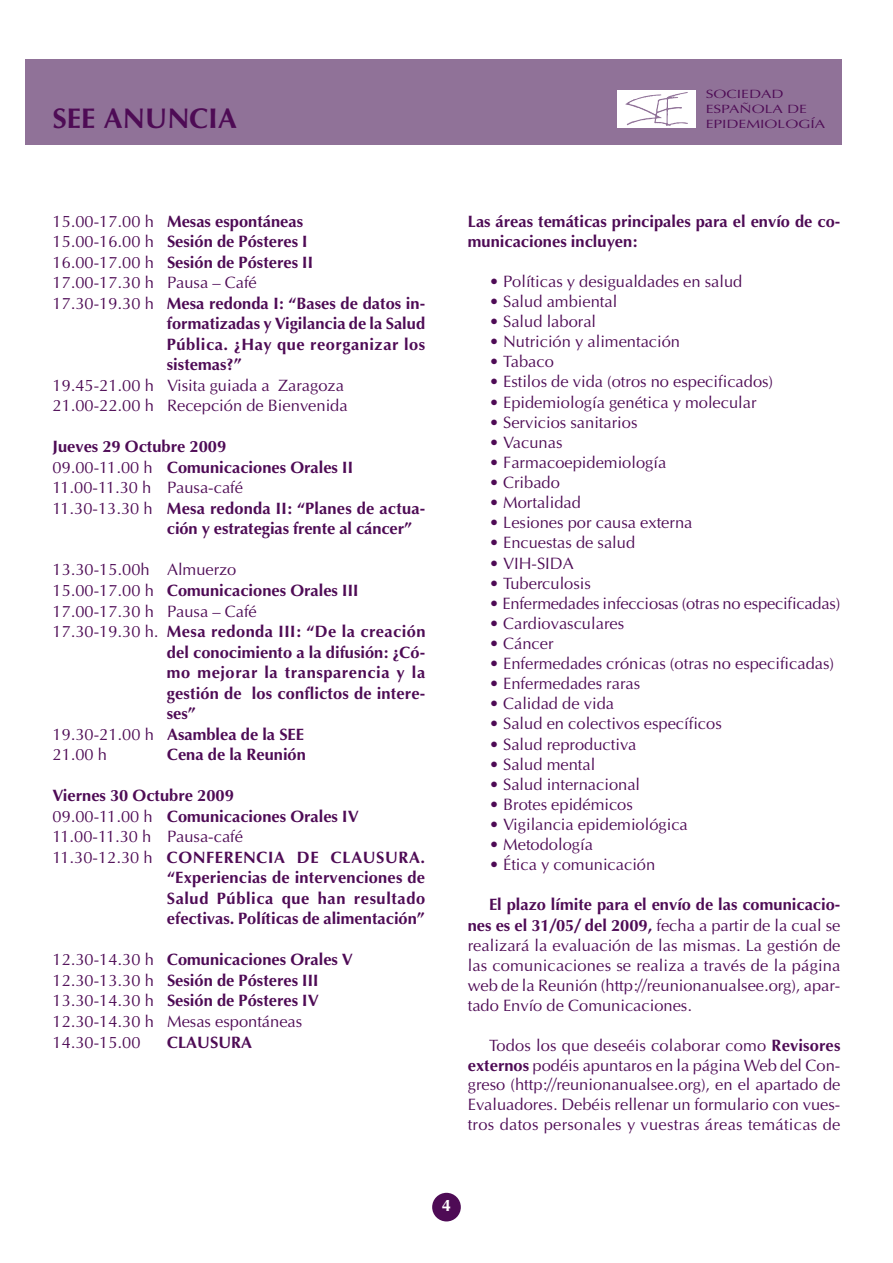
<style>
.page{position:relative;width:893px;height:1263px;background:#fff}
.page>*{position:absolute;margin:0;border:0;box-sizing:border-box;transform-origin:0 0}
.t1{font:700 28.5px "Optima";color:#4e0b55}
.t2{font:16.5px/20.5px "Optima";color:#4e0b55}
.t3{font:700 16.5px/20.1px "Optima";color:#4e0b55}
.t4{font:700 16.5px "Optima";letter-spacing:.035em;color:#4e0b55}
.t5{font:700 16.5px "Optima";letter-spacing:.025em;color:#4e0b55}
.t6{font:700 16.5px "Optima";letter-spacing:.03em;color:#4e0b55}
.t7{font:700 16.5px "Optima";color:#fff}
.t8{font:12px/14.5px "Optima";color:#4e0b55;scale:1.3 1}
.s1{font-weight:400}
.s2{font-weight:700}
</style>
<div class="page">
<div style="left:26px;top:60px;width:816px;height:85px;background:#907298"></div>
<div style="left:432px;top:1193px;width:29px;height:28px;background:#4e0b55;border-radius:50%"></div>
<div style="left:617px;top:90px;width:79px;height:37px;background:#fff"></div>
<img style="left:625px;top:92px;width:63px;height:34px">
<h1 class="t1" style="left:53px;top:106px;width:186px">SEE ANUNCIA</h1>
<p class="t8" style="left:706px;top:88px;width:94px">SOCIEDAD<br>ESPAÑOLA DE<br>EPIDEMIOLOGÍA</p>
<p class="t3" style="left:53px;top:213px;width:252px"><span class="s1">15.00-17.00 h</span> Mesas espontáneas</p>
<p class="t3" style="left:53px;top:233px;width:257px"><span class="s1">15.00-16.00 h</span> Sesión de Pósteres I</p>
<p class="t3" style="left:53px;top:254px;width:262px"><span class="s1">16.00-17.00 h</span> Sesión de Pósteres II</p>
<p class="t2" style="left:53px;top:274px;width:206px">17.00-17.30 h Pausa – Café</p>
<p class="t3" style="left:53px;top:295px;width:374px"><span class="s1">17.30-19.30 h</span> Mesa redonda I: “Bases de datos in-</p>
<p class="t3" style="left:167px;top:315px;width:260px">formatizadas y Vigilancia de la Salud</p>
<p class="t6" style="left:167px;top:337px;width:260px">Pública. ¿Hay que reorganizar los</p>
<p class="t3" style="left:167px;top:356px;width:77px">sistemas?”</p>
<p class="t2" style="left:53px;top:376px;width:297px">19.45-21.00 h Visita guiada a Zaragoza<br>21.00-22.00 h Recepción de Bienvenida</p>
<p class="t3" style="left:53px;top:438px;width:175px">Jueves 29 Octubre 2009</p>
<p class="t3" style="left:53px;top:459px;width:302px"><span class="s1">09.00-11.00 h</span> Comunicaciones Orales II</p>
<p class="t2" style="left:53px;top:479px;width:192px">11.00-11.30 h Pausa-café</p>
<p class="t3" style="left:53px;top:500px;width:374px"><span class="s1">11.30-13.30 h</span> Mesa redonda II: “Planes de actua-</p>
<p class="t3" style="left:167px;top:520px;width:247px">ción y estrategias frente al cáncer”</p>
<p class="t2" style="left:53px;top:561px;width:185px">13.30-15.00h Almuerzo</p>
<p class="t3" style="left:53px;top:582px;width:308px"><span class="s1">15.00-17.00 h</span> Comunicaciones Orales III</p>
<p class="t2" style="left:53px;top:602px;width:206px">17.00-17.30 h Pausa – Café</p>
<p class="t5" style="left:53px;top:625px;width:374px"><span class="s1">17.30-19.30 h.</span> Mesa redonda III: “De la creación</p>
<p class="t3" style="left:167px;top:643px;width:260px">del conocimiento a la difusión: ¿Có-</p>
<p class="t4" style="left:167px;top:666px;width:260px">mo mejorar la transparencia y la</p>
<p class="t3" style="left:167px;top:684px;width:260px">gestión de los conflictos de intere-</p>
<p class="t3" style="left:167px;top:705px;width:31px">ses”</p>
<p class="t3" style="left:53px;top:726px;width:253px"><span class="s1">19.30-21.00 h</span> Asamblea de la SEE</p>
<p class="t2" style="left:53px;top:746px;width:56px">21.00 h</p>
<p class="t3" style="left:167px;top:746px;width:140px">Cena de la Reunión</p>
<p class="t3" style="left:53px;top:787px;width:183px">Viernes 30 Octubre 2009</p>
<p class="t3" style="left:53px;top:808px;width:308px"><span class="s1">09.00-11.00 h</span> Comunicaciones Orales IV</p>
<p class="t2" style="left:53px;top:828px;width:192px">11.00-11.30 h Pausa-café</p>
<p class="t4" style="left:53px;top:850px;width:374px"><span class="s1">11.30-12.30 h</span> CONFERENCIA DE CLAUSURA.</p>
<p class="t3" style="left:167px;top:869px;width:260px">“Experiencias de intervenciones de</p>
<p class="t4" style="left:167px;top:891px;width:260px">Salud Pública que han resultado</p>
<p class="t3" style="left:167px;top:910px;width:260px">efectivas. Políticas de alimentación”</p>
<p class="t2" style="left:53px;top:951px;width:302px">12.30-14.30 h <span class="s2">Comunicaciones Orales V<br></span>12.30-13.30 h <span class="s2">Sesión de Pósteres III<br></span>13.30-14.30 h <span class="s2">Sesión de Pósteres IV<br></span>12.30-14.30 h Mesas espontáneas<br>14.30-15.00</p>
<p class="t3" style="left:167px;top:1033px;width:87px">CLAUSURA</p>
<p class="t3" style="left:468px;top:212px;width:374px">Las áreas temáticas principales para el envío de co&shy;municaciones incluyen:</p>
<p class="t2" style="left:489px;top:273px;width:255px">• Políticas y desigualdades en salud</p>
<p class="t2" style="left:489px;top:293px;width:130px">• Salud ambiental</p>
<p class="t2" style="left:489px;top:313px;width:109px">• Salud laboral</p>
<p class="t2" style="left:489px;top:333px;width:193px">• Nutrición y alimentación</p>
<p class="t2" style="left:489px;top:353px;width:66px">• Tabaco</p>
<p class="t2" style="left:489px;top:373px;width:286px">• Estilos de vida (otros no especificados)</p>
<p class="t2" style="left:489px;top:393px;width:269px">• Epidemiología genética y molecular</p>
<p class="t2" style="left:489px;top:413px;width:150px">• Servicios sanitarios</p>
<p class="t2" style="left:489px;top:434px;width:75px">• Vacunas</p>
<p class="t2" style="left:489px;top:454px;width:179px">• Farmacoepidemiología</p>
<p class="t2" style="left:489px;top:474px;width:72px">• Cribado</p>
<p class="t2" style="left:489px;top:494px;width:94px">• Mortalidad</p>
<p class="t2" style="left:489px;top:514px;width:205px">• Lesiones por causa externa</p>
<p class="t2" style="left:489px;top:534px;width:148px">• Encuestas de salud</p>
<p class="t2" style="left:489px;top:554px;width:86px">• VIH-SIDA</p>
<p class="t2" style="left:489px;top:574px;width:103px">• Tuberculosis</p>
<p class="t2" style="left:489px;top:594px;width:353px">• Enfermedades infecciosas (otras no especificadas)</p>
<p class="t2" style="left:489px;top:615px;width:137px">• Cardiovasculares</p>
<p class="t2" style="left:489px;top:635px;width:66px">• Cáncer</p>
<p class="t2" style="left:489px;top:655px;width:347px">• Enfermedades crónicas (otras no especificadas)</p>
<p class="t2" style="left:489px;top:675px;width:153px">• Enfermedades raras</p>
<p class="t2" style="left:489px;top:695px;width:127px">• Calidad de vida</p>
<p class="t2" style="left:489px;top:715px;width:234px">• Salud en colectivos específicos</p>
<p class="t2" style="left:489px;top:735px;width:149px">• Salud reproductiva</p>
<p class="t2" style="left:489px;top:755px;width:108px">• Salud mental</p>
<p class="t2" style="left:489px;top:775px;width:153px">• Salud internacional</p>
<p class="t2" style="left:489px;top:796px;width:145px">• Brotes epidémicos</p>
<p class="t2" style="left:489px;top:816px;width:200px">• Vigilancia epidemiológica</p>
<p class="t2" style="left:489px;top:836px;width:105px">• Metodología</p>
<p class="t2" style="left:489px;top:856px;width:168px">• Ética y comunicación</p>
<p class="t2" style="left:468px;top:896px;width:374px;line-height:20.1px;text-align:justify;text-indent:21px"><span class="s2">El plazo límite para el envío de las comunicacio&shy;nes es el 31/05/ del 2009,</span> fecha a partir de la cual se realizará la evaluación de las mismas. La gestión de las comunicaciones se realiza a través de la página web de la Reunión (http://reunionanualsee.org), apar&shy;tado Envío de Comunicaciones.</p>
<p class="t2" style="left:468px;top:1037px;width:374px;line-height:19.6px;text-align:justify;text-indent:21px">Todos los que deseéis colaborar como <span class="s2">Revisores externos</span> podéis apuntaros en la página Web del Con&shy;greso (http://reunionanualsee.org), en el apartado de Evaluadores. Debéis rellenar un formulario con vues&shy;tros datos personales y vuestras áreas temáticas de</p>
<p class="t7" style="left:442px;top:1199px;width:11px">4</p>
</div>
